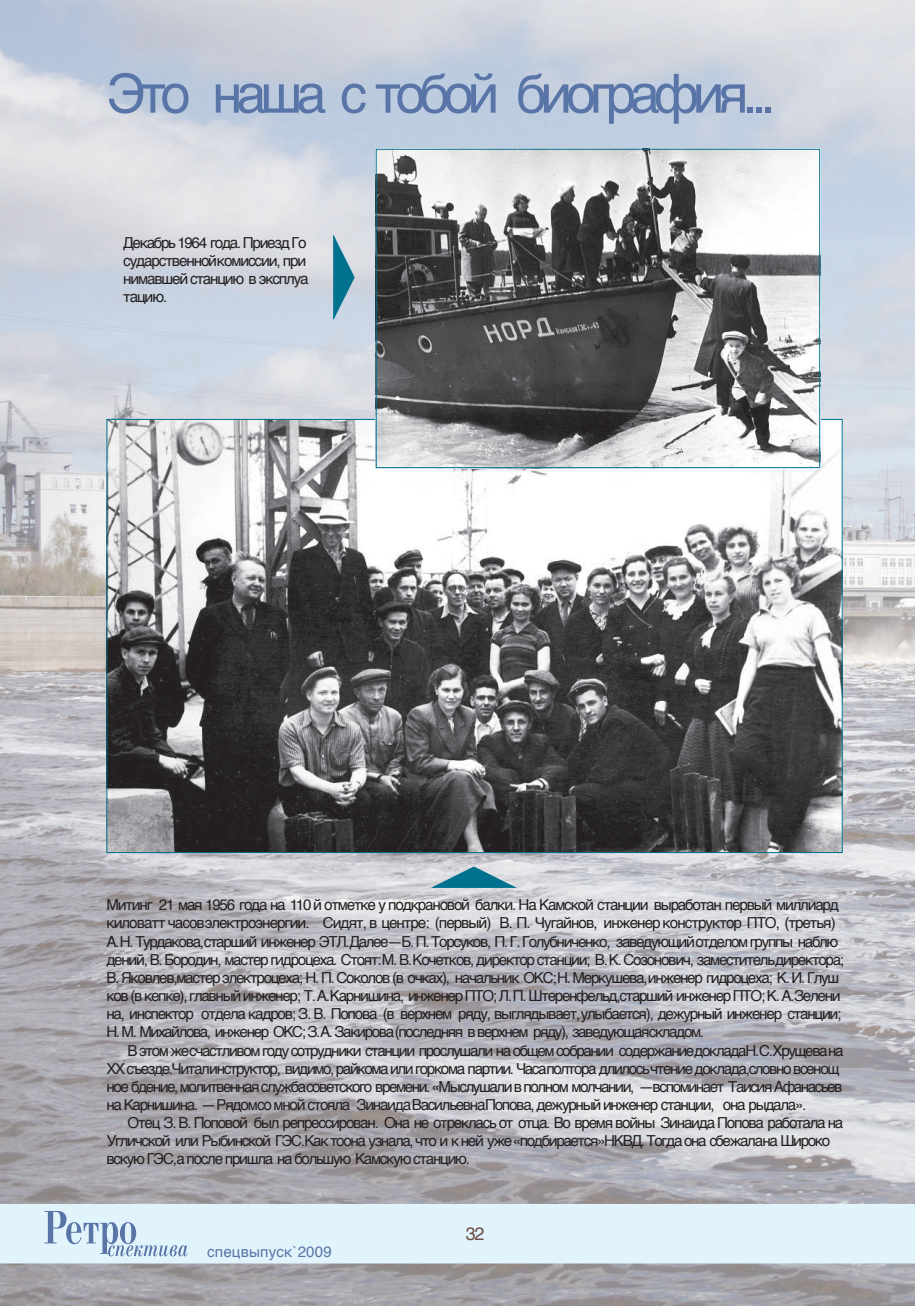
<style>
.page{position:relative;width:915px;height:1306px;background:#fff}
.page>*{position:absolute;margin:0;border:0;box-sizing:border-box;transform-origin:0 0}
.t1{font:54px "Helvetica";letter-spacing:-.11em;color:#5975a7}
.t2{font:18px "Helvetica";color:#6b4f46}
.t3{font:15.15px/18.1px "Helvetica";letter-spacing:-.085em;color:#231f20}
.t4{font:15px "Helvetica";letter-spacing:.015em;color:#5975a7}
</style>
<div class="page">
<img style="left:0;top:0;width:914px;height:1305px">
<div style="left:1px;top:1204px;width:912px;height:58px;background:#e1f4fc"></div>
<div style="left:0;top:1203px;width:914px;height:60px;border:2px solid #e1f4fc"></div>
<svg style="left:44px;top:1211px;width:144px;height:45px"></svg>
<svg style="left:432px;top:866px;width:86px;height:22px"></svg>
<svg style="left:332px;top:235px;width:23px;height:86px"></svg>
<img style="left:108px;top:421px;width:732px;height:430px">
<img style="left:377px;top:151px;width:440px;height:315px">
<div style="left:375px;top:149px;width:444px;height:319px;border:1px solid #00718e"></div>
<h1 class="t1" style="left:106px;top:72px;width:670px">Это наша с тобой биография...</h1>
<p class="t3" style="left:123px;top:234px;width:187px">Декабрь 1964 года. Приезд Го сударственной комиссии, при нимавшей станцию в эксплуа тацию.</p>
<p class="t3" style="left:106px;top:896px;width:739px">Митинг 21 мая 1956 года на 110 й отметке у подкрановой балки. На Камской станции выработан первый миллиард киловатт часов электроэнергии. Сидят, в центре: (первый) В. П. Чугайнов, инженер конструктор ПТО, (третья)<br>А. Н. Турдакова, старший инженер ЭТЛ. Далее —Б. П. Торсуков, П. Г. Голубниченко, заведующий отделом группы наблю дений, В. Бородин, мастер гидроцеха. Стоят: М. В. Кочетков, директор станции; В. К. Созонович, заместитель директора; В. Яковлев, мастер электроцеха; Н. П. Соколов (в очках), начальник ОКС; Н. Меркушева, инженер гидроцеха; К. И. Глуш ков (в кепке), главный инженер; Т. А. Карнишина, инженер ПТО; Л. П. Штеренфельд, старший инженер ПТО; К. А. Зелени на, инспектор отдела кадров; З. В. Попова (в верхнем ряду, выглядывает, улыбается), дежурный инженер станции; Н. М. Михайлова, инженер ОКС; З. А. Закирова (последняя в верхнем ряду), заведующая складом.</p>
<p class="t3" style="left:106px;top:1042px;width:738px;text-indent:21px">В этом же счастливом году сотрудники станции прослушали на общем собрании содержание доклада Н. С. Хрущева на ХХ съезде. Читал инструктор, видимо, райкома или горкома партии. Часа полтора длилось чтение доклада, словно всенощ ное бдение, молитвенная служба советского времени. «Мы слушали в полном молчании, —вспоминает Таисия Афанасьев на Карнишина. — Рядом со мной стояла Зинаида Васильевна Попова, дежурный инженер станции, она рыдала».</p>
<p class="t3" style="left:106px;top:1114px;width:738px;text-indent:21px">Отец З. В. Поповой был репрессирован. Она не отреклась от отца. Во время войны Зинаида Попова работала на<br>Угличской или Рыбинской ГЭС. Как то она узнала, что и к ней уже «подбирается»НКВД. Тогда она сбежала на Широко вскую ГЭС, а после пришла на большую Камскую станцию.</p>
<p class="t4" style="left:207px;top:1245px;width:126px">спецвыпуск`2009</p>
<p class="t2" style="left:465px;top:1226px;width:20px">32</p>
</div>
